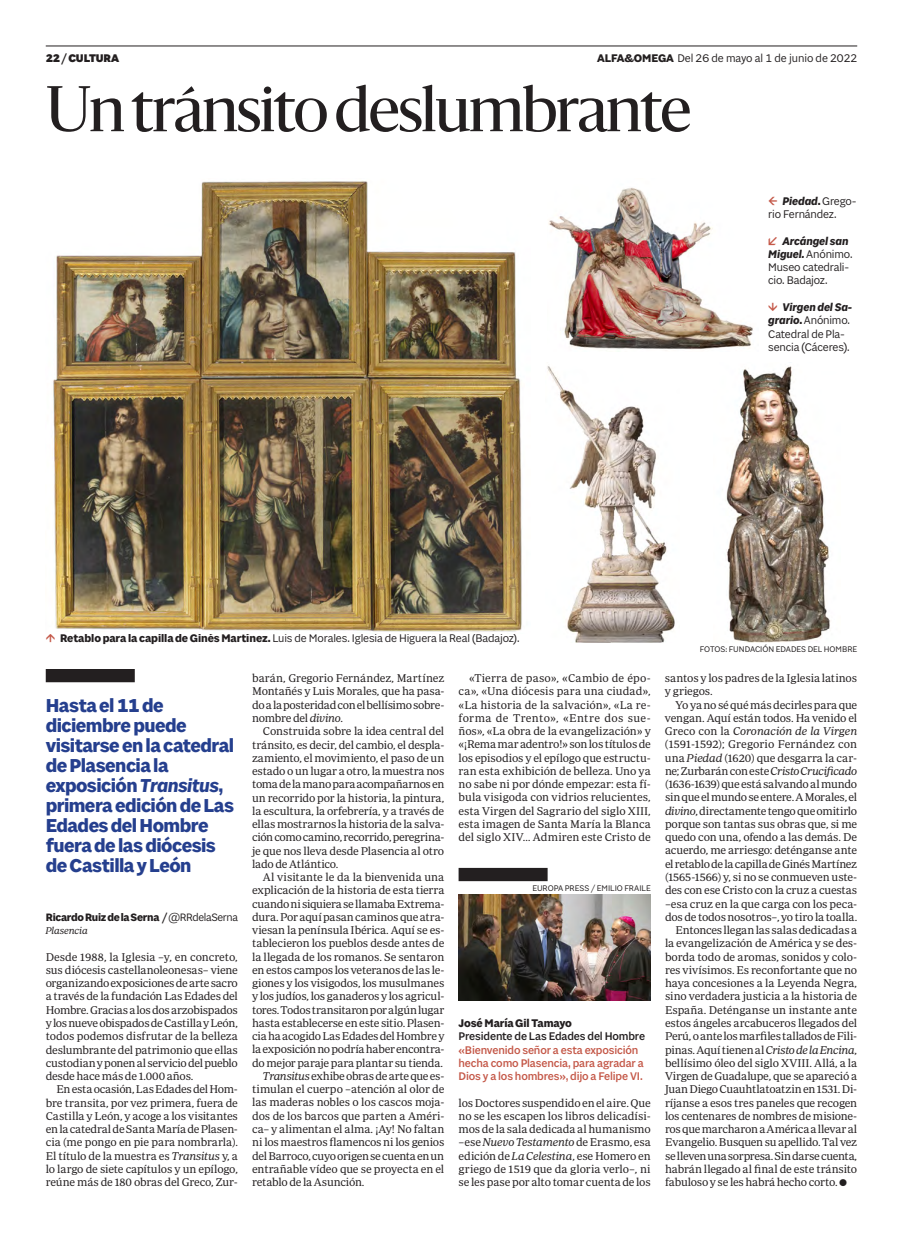
<style>
.page{position:relative;width:903px;height:1234px;background:#fff}
.page>*{position:absolute;margin:0;border:0;box-sizing:border-box;transform-origin:0 0}
.Titulo_C48{font:60px "Sanomat";letter-spacing:-.025em;color:#231f20}
.Entradilla_C16_azul{font:700 20px/20px "Sole Sans";letter-spacing:-.025em;color:#253f8e}
.Pie_de_foto{font:11.88px/13.2px "Sole Sans";letter-spacing:-.015em;color:#231f20}
.Apoyo_TEXTO_salmon{font:500 11.88px/13.2px "Sole Sans";letter-spacing:-.01em;color:#c45848}
.Foliacion{font:11.88px "Sole Sans";letter-spacing:-.005em;color:#231f20}
.Apoyo_TEXTO_salmon-2{font:500 11.88px "Sole Sans";letter-spacing:-.01em;color:#231f20}
.Apoyo_TEXTO_salmon-3{font:700 11.88px "Sole Sans";letter-spacing:-.01em;color:#231f20}
.Foliacion-2{font:900 11.88px "Sole Sans";letter-spacing:-.015em;color:#231f20}
.Texto_GENERAL_2_pa{font:11.5px/13.2px "Periodico Text Lg";letter-spacing:-.015em;color:#231f20;text-align:justify}
.Texto_GENERAL_1_pa{font:11.5px/13.2px "Periodico Text Lg";letter-spacing:-.025em;color:#231f20;text-align:justify}
.Firma_propia_cargo{font:700 11.5px "Sole Sans";letter-spacing:-.025em;color:#231f20}
.Firma_propia_lugar{font:10px "Periodico Text Lg It";letter-spacing:-.01em;color:#231f20}
.Firma_foto{font:8.75px "Sole Sans";color:#231f20}
.s1{font-weight:700}
.s2{font-weight:700;font-style:italic}
.s3{font-style:italic}
.s4{font-weight:400}
.s5{font-family:"Periodico Text Lg It"}
</style>
<div class="page">
<hr style="left:46px;top:46px;width:811px;height:1px;background:#231f20">
<div style="left:46px;top:669px;width:89px;height:13px;background:#231f20"></div>
<img style="left:53px;top:181px;width:469px;height:451px">
<img style="left:548px;top:187px;width:205px;height:163px">
<img style="left:547px;top:366px;width:128px;height:276px">
<img style="left:726px;top:366px;width:104px;height:276px">
<img style="left:459px;top:894px;width:192px;height:106px">
<div style="left:459px;top:867px;width:89px;height:14px;background:#231f20"></div>
<p class="Foliacion-2" style="left:46px;top:51px;width:75px">22 / CULTURA</p>
<p class="Foliacion" style="left:597px;top:51px;width:261px"><span class="s1">ALFA&amp;OMEGA</span> Del 26 de mayo al 1 de junio de 2022</p>
<p class="Titulo_C48" style="left:46px;top:65px;width:647px">Un tránsito deslumbrante</p>
<p class="Pie_de_foto" style="left:60px;top:632px;width:461px"><span class="s1">Retablo para la capilla de Ginés Martínez.</span> Luis de Morales. Iglesia de Higuera la Real (Badajoz).</p>
<p class="Pie_de_foto" style="left:768px;top:195px;width:90px;text-indent:14px"><span class="s2">Piedad</span><span class="s1">.</span> Grego&shy;rio Fernández.</p>
<p class="Pie_de_foto" style="left:768px;top:234px;width:86px;text-indent:14px"><span class="s2">Arcángel san<br>Miguel.</span>Anónimo.<br>Museo catedrali&shy;cio. Badajoz.</p>
<p class="Pie_de_foto" style="left:768px;top:301px;width:85px;text-indent:14px"><span class="s2">Virgen del Sa&shy;grario</span><span class="s1">.</span> Anónimo.<br>Catedral de Pla&shy;sencia (Cáceres).</p>
<p class="Firma_foto" style="left:700px;top:644px;width:159px">FOTOS: FUNDACIÓN EDADES DEL HOMBRE</p>
<p class="Entradilla_C16_azul" style="left:46px;top:696px;width:190px">Hasta el 11 de diciembre puede visitarse en la catedral de Plasencia la exposición <span class="s3">Transitus</span>, primera edición de Las<br>Edades del Hombre fuera de las diócesis de Castilla y León</p>
<p class="Firma_propia_cargo" style="left:46px;top:910px;width:194px">Ricardo Ruiz de la Serna / <span class="s4">@RRdelaSerna</span></p>
<p class="Firma_propia_lugar" style="left:46px;top:924px;width:43px">Plasencia</p>
<p class="Texto_GENERAL_1_pa" style="left:46px;top:949px;width:194px">Desde 1988, la Iglesia –y, en concreto, sus diócesis castellanoleonesas– viene organizando exposiciones de arte sacro a través de la fundación Las Edades del Hombre. Gracias a los dos arzobispados y los nueve obispados de Castilla y León, todos podemos disfrutar de la belleza deslumbrante del patrimonio que ellas custodian y ponen al servicio del pueblo desde hace más de 1.000 años.</p>
<p class="Texto_GENERAL_2_pa" style="left:46px;top:1082px;width:194px;text-indent:11px">En esta ocasión, Las Edades del Hom&shy;bre transita, por vez primera, fuera de Castilla y León, y acoge a los visitantes en la catedral de Santa María de Plasen&shy;cia (me pongo en pie para nombrarla).<br>El título de la muestra es <span class="s5">Transitus</span> y, a lo largo de siete capítulos y un epílogo, reúne más de 180 obras del Greco, Zur-</p>
<p class="Texto_GENERAL_2_pa" style="left:252px;top:671px;width:194px">barán, Gregorio Fernández, Martínez Montañés y Luis Morales, que ha pasa&shy;do a la posteridad con el bellísimo sobre&shy;nombre del <span class="s5">divino</span>.</p>
<p class="Texto_GENERAL_2_pa" style="left:252px;top:724px;width:194px;text-indent:11px">Construida sobre la idea central del tránsito, es decir, del cambio, el despla&shy;zamiento, el movimiento, el paso de un estado o un lugar a otro, la muestra nos toma de la mano para acompañarnos en un recorrido por la historia, la pintura, la escultura, la orfebrería, y a través de ellas mostrarnos la historia de la salva&shy;ción como camino, recorrido, peregrina&shy;je que nos lleva desde Plasencia al otro lado de Atlántico.</p>
<p class="Texto_GENERAL_2_pa" style="left:252px;top:870px;width:194px;text-indent:11px">Al visitante le da la bienvenida una explicación de la historia de esta tierra cuando ni siquiera se llamaba Extrema&shy;dura. Por aquí pasan caminos que atra&shy;viesan la península Ibérica. Aquí se es&shy;tablecieron los pueblos desde antes de la llegada de los romanos. Se sentaron en estos campos los veteranos de las le&shy;giones y los visigodos, los musulmanes y los judíos, los ganaderos y los agricul&shy;tores. Todos transitaron por algún lugar hasta establecerse en este sitio. Plasen&shy;cia ha acogido Las Edades del Hombre y la exposición no podría haber encontra&shy;do mejor paraje para plantar su tienda.</p>
<p class="Texto_GENERAL_2_pa" style="left:252px;top:1068px;width:194px;text-indent:11px"><span class="s5">Transitus</span> exhibe obras de arte que es&shy;timulan el cuerpo –atención al olor de las maderas nobles o los cascos moja&shy;dos de los barcos que parten a Améri&shy;ca– y alimentan el alma. ¡Ay! No faltan ni los maestros flamencos ni los genios del Barroco, cuyo origen se cuenta en un entrañable vídeo que se proyecta en el retablo de la Asunción.</p>
<p class="Texto_GENERAL_2_pa" style="left:458px;top:671px;width:194px;text-indent:11px">«Tierra de paso», «Cambio de épo&shy;ca», «Una diócesis para una ciudad», «La historia de la salvación», «La re&shy;forma de Trento», «Entre dos sue&shy;ños», «La obra de la evangelización» y «¡Rema mar adentro!» son los títulos de los episodios y el epílogo que estructu&shy;ran esta exhibición de belleza. Uno ya no sabe ni por dónde empezar: esta fí&shy;bula visigoda con vidrios relucientes, esta Virgen del Sagrario del siglo XIII, esta imagen de Santa María la Blanca del siglo XIV… Admiren este Cristo de</p>
<p class="Texto_GENERAL_2_pa" style="left:665px;top:671px;width:194px">santos y los padres de la Iglesia latinos y griegos.</p>
<p class="Texto_GENERAL_2_pa" style="left:665px;top:697px;width:194px;text-indent:11px">Yo ya no sé qué más decirles para que vengan. Aquí están todos. Ha venido el Greco con la <span class="s5">Coronación de la Virgen </span>(1591-1592); Gregorio Fernández con una <span class="s5">Piedad</span> (1620) que desgarra la car&shy;ne; Zurbarán con este <span class="s5">Cristo Crucificado </span>(1636-1639) que está salvando al mundo sin que el mundo se entere. A Morales, el <span class="s5">divino</span>, directamente tengo que omitirlo porque son tantas sus obras que, si me quedo con una, ofendo a las demás. De acuerdo, me arriesgo: deténganse ante el retablo de la capilla de Ginés Martínez (1565-1566) y, si no se conmueven uste&shy;des con ese Cristo con la cruz a cuestas –esa cruz en la que carga con los peca&shy;dos de todos nosotros–, yo tiro la toalla.</p>
<p class="Texto_GENERAL_2_pa" style="left:665px;top:923px;width:194px;text-indent:11px">Entonces llegan las salas dedicadas a la evangelización de América y se des&shy;borda todo de aromas, sonidos y colo&shy;res vivísimos. Es reconfortante que no haya concesiones a la Leyenda Negra, sino verdadera justicia a la historia de España. Deténganse un instante ante estos ángeles arcabuceros llegados del Perú, o ante los marfiles tallados de Fili&shy;pinas. Aquí tienen al <span class="s5">Cristo de la Encina</span>, bellísimo óleo del siglo XVIII. Allá, a la Virgen de Guadalupe, que se apareció a Juan Diego Cuauhtlatoatzin en 1531. Di&shy;ríjanse a esos tres paneles que recogen los centenares de nombres de misione&shy;ros que marcharon a América a llevar al Evangelio. Busquen su apellido. Tal vez se lleven una sorpresa. Sin darse cuenta, habrán llegado al final de este tránsito fabuloso y se les habrá hecho corto.</p>
<p class="Firma_foto" style="left:532px;top:882px;width:120px">EUROPA PRESS / EMILIO FRAILE</p>
<p class="Apoyo_TEXTO_salmon-3" style="left:459px;top:1015px;width:115px">José María Gil Tamayo</p>
<p class="Apoyo_TEXTO_salmon-2" style="left:459px;top:1029px;width:188px">Presidente de Las Edades del Hombre</p>
<p class="Apoyo_TEXTO_salmon" style="left:459px;top:1043px;width:187px">«Bienvenido señor a esta exposición hecha como Plasencia, para agradar a<br>Dios y a los hombres», dijo a Felipe VI.</p>
<p class="Texto_GENERAL_2_pa" style="left:459px;top:1095px;width:194px">los Doctores suspendido en el aire. Que no se les escapen los libros delicadísi&shy;mos de la sala dedicada al humanismo –ese <span class="s5">Nuevo Testamento</span> de Erasmo, esa edición de <span class="s5">La Celestina</span>, ese Homero en griego de 1519 que da gloria verlo–, ni se les pase por alto tomar cuenta de los</p>
</div>
